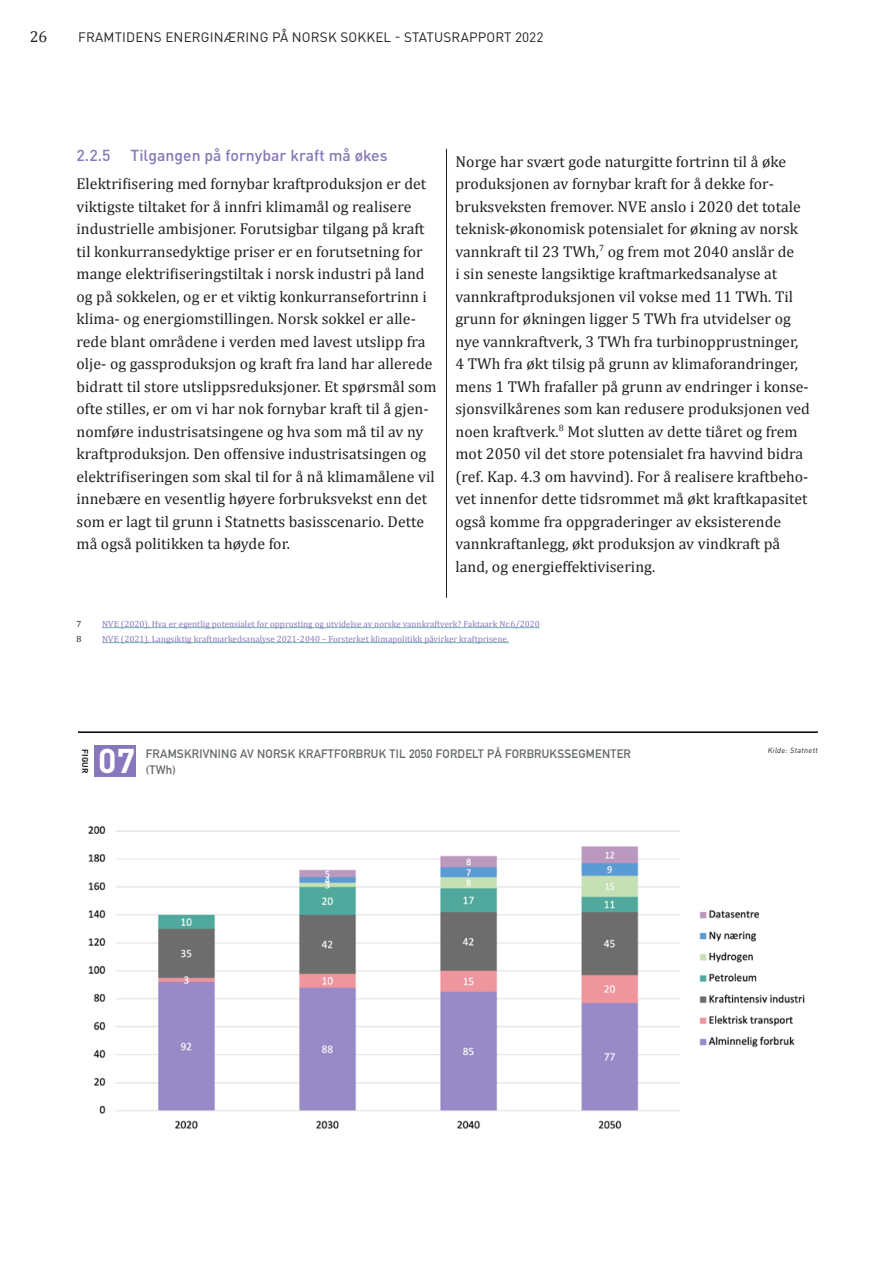
<style>
.page{position:relative;width:893px;height:1263px;background:#fff}
.page>*{position:absolute;margin:0;border:0;box-sizing:border-box;transform-origin:0 0}
.t1{font:700 33.9px "DINOT";color:#fff}
.t2{font:15.75px/22.5px "Cambria";letter-spacing:.005em;color:#231f20}
.bioverskrift_2{font:500 15.75px "DINOT";letter-spacing:.005em;color:#8677b7}
.t3{font:13.5px "DINOT";letter-spacing:.015em;color:#231f20}
.Figurtittel{font:700 12px "DIN Alternate";letter-spacing:.015em;color:#646969}
.Figurtittel_lowercas{font:700 12px "DIN Alternate";color:#646969}
.Fotnote{font:9px "Cambria";letter-spacing:.005em;color:#8877bd}
.Fotnote-2{font:9px "Cambria";color:#231f20}
.Vertikal-figurlabel{font:700 8.4px "DINOT";letter-spacing:.005em;color:#231f20}
.Figurkilde{font:italic 7.5px "DINOT";letter-spacing:.045em;color:#231f20}
</style>
<div class="page">
<hr style="left:78px;top:731px;width:740px;height:2px;background:#000001">
<div style="left:95px;top:745px;width:41px;height:32px;background:#8877bd"></div>
<img style="left:88px;top:826px;width:717px;height:303px">
<hr style="left:102px;top:627px;width:438px;height:1px;background:#71adb5">
<hr style="left:102px;top:642px;width:407px;height:1px;background:#71adb5">
<hr style="left:446px;top:149px;width:1px;height:448px;background:#231f20">
<p class="t2" style="left:30px;top:25px;width:19px">26</p>
<p class="t3" style="left:78px;top:28px;width:467px">FRAMTIDENS ENERGINÆRING PÅ NORSK SOKKEL - STATUSRAPPORT 2022</p>
<p class="bioverskrift_2" style="left:77px;top:145px;width:36px">2.2.5</p>
<p class="bioverskrift_2" style="left:131px;top:145px;width:259px">Tilgangen på fornybar kraft må økes</p>
<p class="t2" style="left:77px;top:172px;width:361px">Elektrifisering med fornybar kraftproduksjon er det viktigste tiltaket for å innfri klimamål og realisere industrielle ambisjoner. Forutsigbar tilgang på kraft til konkurransedyktige priser er en forutsetning for mange elektrifiseringstiltak i norsk industri på land og på sokkelen, og er et viktig konkurransefortrinn i klima- og energiomstillingen. Norsk sokkel er alle&shy;rede blant områdene i verden med lavest utslipp fra olje- og gassproduksjon og kraft fra land har allerede bidratt til store utslippsreduksjoner. Et spørsmål som ofte stilles, er om vi har nok fornybar kraft til å gjen&shy;nomføre industrisatsingene og hva som må til av ny kraftproduksjon. Den offensive industrisatsingen og elektrifiseringen som skal til for å nå klimamålene vil innebære en vesentlig høyere forbruksvekst enn det som er lagt til grunn i Statnetts basisscenario. Dette må også politikken ta høyde for.</p>
<p class="t2" style="left:455px;top:150px;width:356px">Norge har svært gode naturgitte fortrinn til å øke produksjonen av fornybar kraft for å dekke for&shy;bruksveksten fremover. NVE anslo i 2020 det totale teknisk-økonomisk potensialet for økning av norsk vannkraft til 23 TWh,<sup>7</sup> og frem mot 2040 anslår de<br>i sin seneste langsiktige kraftmarkedsanalyse at vannkraftproduksjonen vil vokse med 11 TWh. Til grunn for økningen ligger 5 TWh fra utvidelser og nye vannkraftverk, 3 TWh fra turbinopprustninger, 4 TWh fra økt tilsig på grunn av klimaforandringer, mens 1 TWh frafaller på grunn av endringer i konse&shy;sjonsvilkårenes som kan redusere produksjonen ved noen kraftverk.<sup>8</sup> Mot slutten av dette tiåret og frem mot 2050 vil det store potensialet fra havvind bidra (ref. Kap. 4.3 om havvind). For å realisere kraftbeho&shy;vet innenfor dette tidsrommet må økt kraftkapasitet også komme fra oppgraderinger av eksisterende vannkraftanlegg, økt produksjon av vindkraft på land, og energieffektivisering.</p>
<p class="Fotnote-2" style="left:77px;top:618px;width:6px">7</p>
<p class="Fotnote" style="left:102px;top:618px;width:439px">NVE (2020), Hva er egentlig potensialet for opprusting og utvidelse av norske vannkraftverk? Faktaark Nr.6/2020</p>
<p class="Fotnote-2" style="left:77px;top:633px;width:6px">8</p>
<p class="Fotnote" style="left:102px;top:633px;width:408px">NVE (2021), Langsiktig kraftmarkedsanalyse 2021-2040 – Forsterket klimapolitikk påvirker kraftprisene.</p>
<p class="Vertikal-figurlabel" style="left:91px;top:749px;width:26px;rotate:90deg">FIGUR</p>
<p class="Figurtittel" style="left:146px;top:744px;width:486px">FRAMSKRIVNING AV NORSK KRAFTFORBRUK TIL 2050 FORDELT PÅ FORBRUKSSEGMENTER</p>
<p class="t1" style="left:98px;top:739px;width:39px">07</p>
<p class="Figurtittel_lowercas" style="left:146px;top:761px;width:31px">(TWh)</p>
<p class="Figurkilde" style="left:768px;top:745px;width:51px">Kilde: Statnett</p>
</div>
